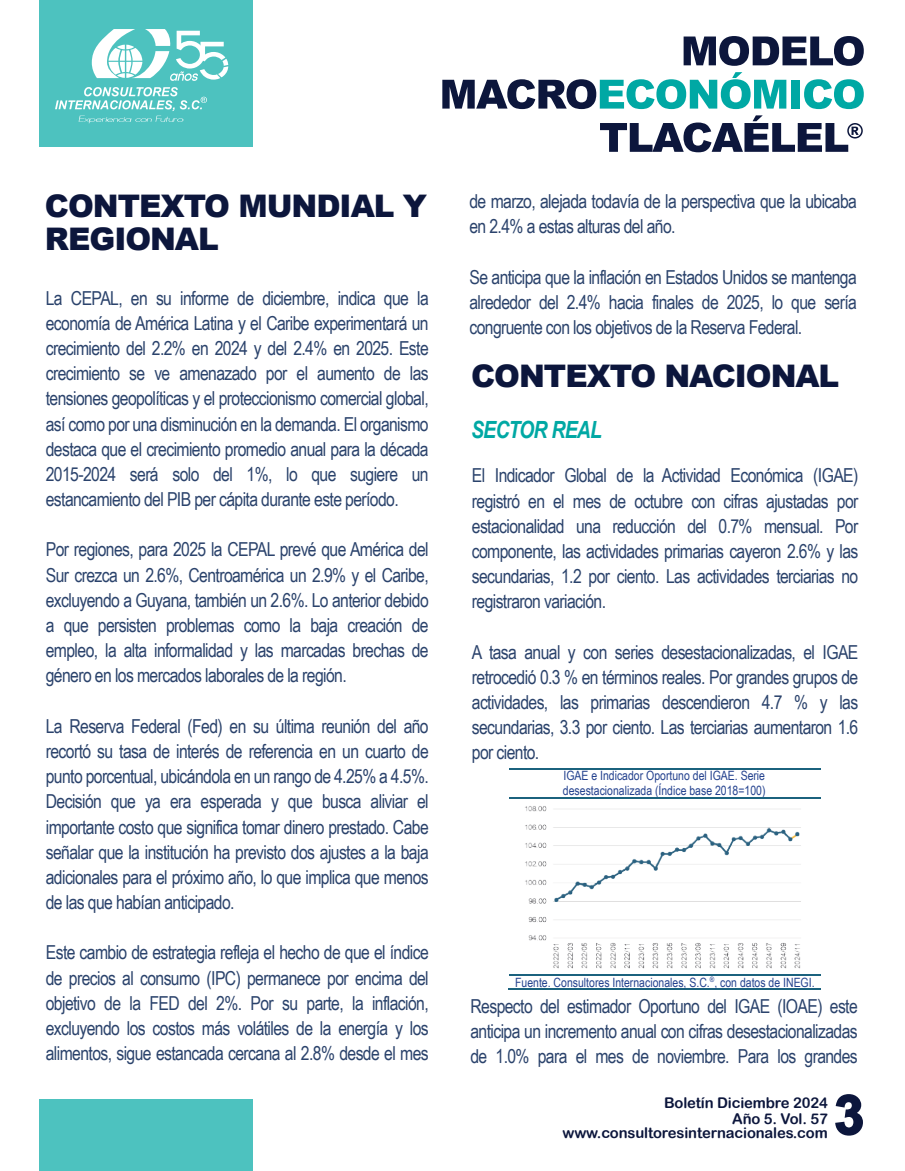
<style>
.page{position:relative;width:905px;height:1171px;background:#fff}
.page>*{position:absolute;margin:0;border:0;box-sizing:border-box;transform-origin:0 0}
.t1{font:700 54px "Arial";color:#0c163c}
.t2{font:900 31px/32.6px "Arial";letter-spacing:-.03em;color:#0c163c}
.t3{font:italic 700 23.6px "Arial Narrow";letter-spacing:-.03em;color:#00a8a4}
.t4{font:19.2px/25.2px "Arial Narrow";letter-spacing:-.03em;color:#2b436c;text-align:justify}
.t5{font:14.8px/16.2px "Arial Rounded MT Bold";letter-spacing:-.01em;color:#0c163c;text-align:right}
.t6{font:12.8px/15.4px "Arial Narrow";color:#23418e}
</style>
<div class="page">
<div style="left:40px;top:0;width:213px;height:147px;background:#4dc2bf"></div>
<svg style="left:835px;top:1094px;width:28px;height:42px"></svg>
<div style="left:39px;top:1100px;width:214px;height:71px;background:#4dc2bf"></div>
<svg style="left:683px;top:36px;width:180px;height:30px"></svg>
<svg style="left:442px;top:72px;width:344px;height:37px"></svg>
<div style="left:791px;top:80px;width:9px;height:29px;background:#00a8a4"></div>
<svg style="left:804px;top:79px;width:59px;height:30px"></svg>
<svg style="left:600px;top:115px;width:262px;height:37px"></svg>
<svg style="left:55px;top:87px;width:152px;height:36px"></svg>
<svg style="left:92px;top:29px;width:136px;height:52px"></svg>
<hr style="left:509px;top:768px;width:311px;height:1px;background:#1b627e">
<hr style="left:509px;top:974px;width:311px;height:2px;background:#1b627e">
<hr style="left:508px;top:988px;width:313px;height:1px;background:#1b627e">
<hr style="left:509px;top:797px;width:311px;height:2px;background:#1b627e">
<img style="left:525px;top:806px;width:276px;height:163px">
<h2 class="t2" style="left:45px;top:189px;width:384px">CONTEXTO MUNDIAL Y<br>REGIONAL</h2>
<p class="t4" style="left:46px;top:284px;width:384px">La CEPAL, en su informe de diciembre, indica que la economía de América Latina y el Caribe experimentará un crecimiento del 2.2% en 2024 y del 2.4% en 2025. Este crecimiento se ve amenazado por el aumento de las tensiones geopolíticas y el proteccionismo comercial global, así como por una disminución en la demanda. El organismo destaca que el crecimiento promedio anual para la década 2015-2024 será solo del 1%, lo que sugiere un estancamiento del PIB per cápita durante este período.</p>
<p class="t4" style="left:46px;top:536px;width:384px">Por regiones, para 2025 la CEPAL prevé que América del Sur crezca un 2.6%, Centroamérica un 2.9% y el Caribe, excluyendo a Guyana, también un 2.6%. Lo anterior debido a que persisten problemas como la baja creación de empleo, la alta informalidad y las marcadas brechas de género en los mercados laborales de la región.</p>
<p class="t4" style="left:46px;top:712px;width:384px">La Reserva Federal (Fed) en su última reunión del año recortó su tasa de interés de referencia en un cuarto de punto porcentual, ubicándola en un rango de 4.25% a 4.5%.<br>Decisión que ya era esperada y que busca aliviar el importante costo que significa tomar dinero prestado. Cabe señalar que la institución ha previsto dos ajustes a la baja adicionales para el próximo año, lo que implica que menos de las que habían anticipado.</p>
<p class="t4" style="left:46px;top:939px;width:384px">Este cambio de estrategia refleja el hecho de que el índice de precios al consumo (IPC) permanece por encima del objetivo de la FED del 2%. Por su parte, la inflación, excluyendo los costos más volátiles de la energía y los alimentos, sigue estancada cercana al 2.8% desde el mes</p>
<p class="t4" style="left:469px;top:188px;width:389px">de marzo, alejada todavía de la perspectiva que la ubicaba en 2.4% a estas alturas del año.</p>
<p class="t4" style="left:469px;top:263px;width:389px">Se anticipa que la inflación en Estados Unidos se mantenga alrededor del 2.4% hacia finales de 2025, lo que sería congruente con los objetivos de la Reserva Federal.</p>
<h2 class="t2" style="left:471px;top:358px;width:370px">CONTEXTO NACIONAL</h2>
<p class="t3" style="left:471px;top:412px;width:132px">SECTOR REAL</p>
<p class="t4" style="left:472px;top:462px;width:388px">El Indicador Global de la Actividad Económica (IGAE) registró en el mes de octubre con cifras ajustadas por estacionalidad una reducción del 0.7% mensual. Por componente, las actividades primarias cayeron 2.6% y las secundarias, 1.2 por ciento. Las actividades terciarias no registraron variación.</p>
<p class="t4" style="left:472px;top:638px;width:388px">A tasa anual y con series desestacionalizadas, el IGAE retrocedió 0.3 % en términos reales. Por grandes grupos de actividades, las primarias descendieron 4.7 % y las secundarias, 3.3 por ciento. Las terciarias aumentaron 1.6 por ciento.</p>
<p class="t6" style="left:563px;top:767px;width:204px">IGAE e Indicador Oportuno del IGAE. Serie desestacionalizada (Índice base 2018=100)</p>
<p class="t6" style="left:515px;top:974px;width:301px">Fuente. Consultores Internacionales, S.C.<sup>®</sup>, con datos de INEGI.</p>
<p class="t4" style="left:470px;top:993px;width:389px">Respecto del estimador Oportuno del IGAE (IOAE) este anticipa un incremento anual con cifras desestacionalizadas de 1.0% para el mes de noviembre. Para los grandes</p>
<p class="t5" style="left:664px;top:1094px;width:165px">Boletín Diciembre 2024<br>Año 5. Vol. 57</p>
<p class="t5" style="left:562px;top:1125px;width:267px">www.consultoresinternacionales.com</p>
<h1 class="t1" style="left:834px;top:1079px;width:32px">3</h1>
</div>
